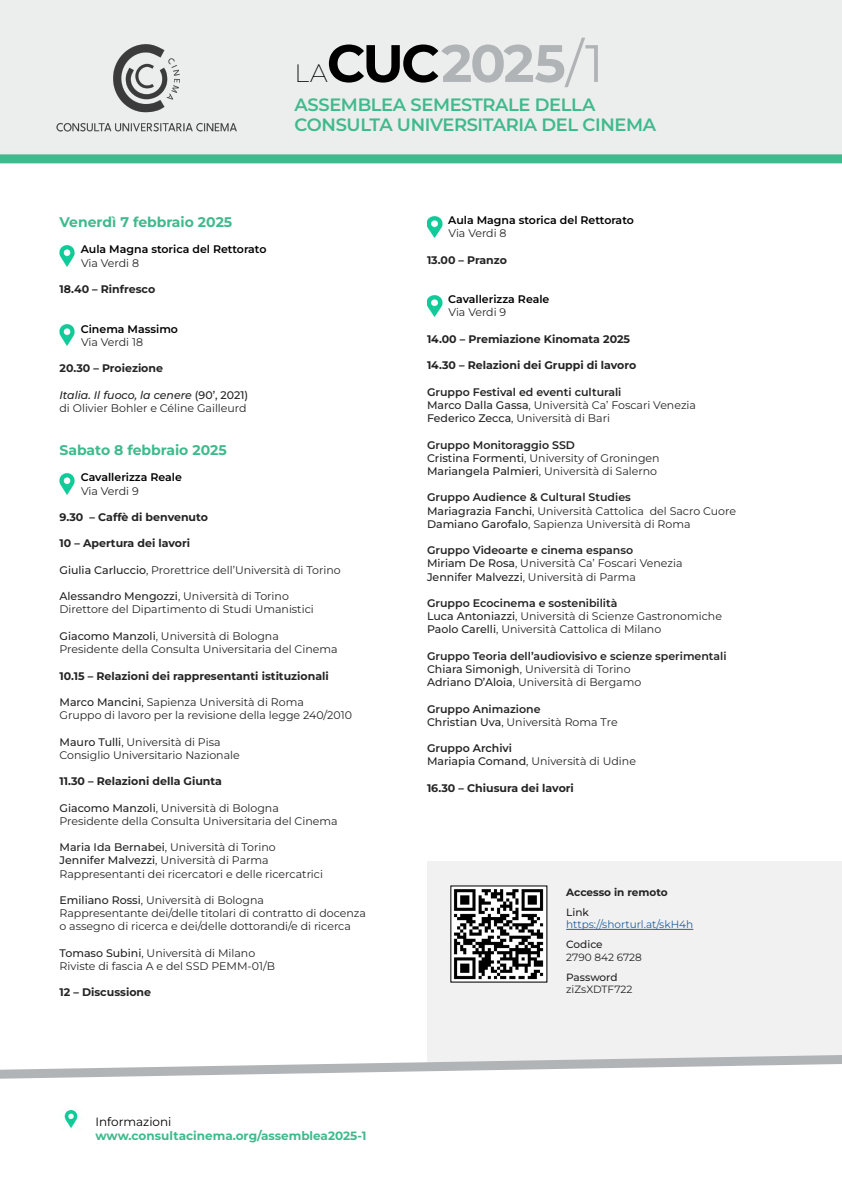
<style>
.page{position:relative;width:842px;height:1191px;background:#fff}
.page>*{position:absolute;margin:0;border:0;box-sizing:border-box;transform-origin:0 0}
.t1{font:700 52.5px "Montserrat";letter-spacing:-.045em;color:#b1b4b6}
.t2{font:600 17.9px/20px "Montserrat";letter-spacing:-.02em;color:#3fba8d}
.t3{font:700 14px "Montserrat";color:#3fba8d}
.t4{font:700 12px "Montserrat";color:#3fba8d}
.t5{font:12px "Montserrat";color:#000}
.t6{font:11px/13.2px "Montserrat";color:#242424}
.t7{font:700 11px "Montserrat";color:#242424}
.t8{font:600 11px/13.2px "Montserrat";color:#242424}
.t9{font:600 11px "Montserrat";color:#000}
.t10{font:10.5px "Montserrat";color:#215e9e}
.t11{font:10.5px "Montserrat";color:#242424}
.t12{font:500 10.5px "Montserrat";color:#242424}
.t13{font:700 10.5px "Montserrat";color:#242424}
.s1{font-weight:200;font-size:25.2px;color:#000}
.s2{color:#000}
.s3{font-weight:400}
.s4{font-weight:500;font-style:italic}
.s5{font-weight:500}
.s6{font-weight:600}
</style>
<div class="page">
<div style="left:427px;top:861px;width:414px;height:201px;background:#f1f1f2"></div>
<div style="left:0;top:0;width:842px;height:154px;background:#eceded"></div>
<img style="left:41px;top:31px;width:212px;height:108px">
<div style="left:0;top:154px;width:842px;height:9px;background:#3fba8d"></div>
<svg style="left:0;top:1050px;width:842px;height:29px"></svg>
<img style="left:64px;top:1109px;width:14px;height:19px">
<img style="left:60px;top:244px;width:15px;height:22px">
<img style="left:453px;top:887px;width:92px;height:93px">
<hr style="left:566px;top:929px;width:127px;height:1px;background:#215e9e">
<img style="left:60px;top:324px;width:15px;height:22px">
<img style="left:60px;top:473px;width:15px;height:22px">
<img style="left:427px;top:215px;width:15px;height:22px">
<img style="left:427px;top:295px;width:15px;height:21px">
<h1 class="t1" style="left:295px;top:28px;width:311px"><span class="s1">LA</span><span class="s2">CUC</span>2025<span class="s3">/1</span></h1>
<h2 class="t2" style="left:295px;top:94px;width:363px">ASSEMBLEA SEMESTRALE DELLA<br>CONSULTA UNIVERSITARIA DEL CINEMA</h2>
<p class="t3" style="left:60px;top:213px;width:174px">Venerdì 7 febbraio 2025</p>
<p class="t9" style="left:81px;top:242px;width:187px">Aula Magna storica del Rettorato</p>
<p class="t6" style="left:81px;top:256px;width:60px">Via Verdi 8</p>
<p class="t7" style="left:60px;top:282px;width:97px">18.40 – Rinfresco</p>
<p class="t9" style="left:81px;top:321px;width:99px">Cinema Massimo</p>
<p class="t6" style="left:81px;top:335px;width:64px">Via Verdi 18</p>
<p class="t7" style="left:60px;top:361px;width:105px">20.30 – Proiezione</p>
<p class="t6" style="left:60px;top:388px;width:190px"><span class="s4">Italia. Il fuoco, la cenere</span> <span class="s5">(90’, 2021) </span>di Olivier Bohler e Céline Gailleurd</p>
<p class="t3" style="left:60px;top:441px;width:169px">Sabato 8 febbraio 2025</p>
<p class="t9" style="left:81px;top:470px;width:103px">Cavallerizza Reale</p>
<p class="t6" style="left:81px;top:484px;width:59px">Via Verdi 9</p>
<p class="t7" style="left:60px;top:510px;width:150px">9.30 – Caffè di benvenuto</p>
<p class="t7" style="left:60px;top:536px;width:132px">10 – Apertura dei lavori</p>
<p class="t6" style="left:60px;top:563px;width:283px"><span class="s5">Giulia Carluccio</span>, Prorettrice dell’Università di Torino</p>
<p class="t6" style="left:60px;top:589px;width:256px"><span class="s5">Alessandro Mengozzi</span>, Università di Torino<br>Direttore del Dipartimento di Studi Umanistici</p>
<p class="t6" style="left:60px;top:629px;width:280px"><span class="s5">Giacomo Manzoli</span>, Università di Bologna<br>Presidente della Consulta Universitaria del Cinema</p>
<p class="t7" style="left:60px;top:668px;width:271px">10.15 – Relazioni dei rappresentanti istituzionali</p>
<p class="t6" style="left:60px;top:695px;width:294px"><span class="s5">Marco Mancini</span>, Sapienza Università di Roma<br>Gruppo di lavoro per la revisione della legge 240/2010</p>
<p class="t6" style="left:60px;top:734px;width:182px"><span class="s5">Mauro Tulli</span>, Università di Pisa<br>Consiglio Universitario Nazionale</p>
<p class="t7" style="left:60px;top:774px;width:164px">11.30 – Relazioni della Giunta</p>
<p class="t6" style="left:60px;top:800px;width:280px"><span class="s5">Giacomo Manzoli</span>, Università di Bologna<br>Presidente della Consulta Universitaria del Cinema</p>
<p class="t6" style="left:60px;top:840px;width:265px"><span class="s5">Maria Ida Bernabei</span>, Università di Torino<br><span class="s5">Jennifer Malvezzi</span>, Università di Parma<br>Rappresentanti dei ricercatori e delle ricercatrici</p>
<p class="t6" style="left:60px;top:893px;width:308px"><span class="s5">Emiliano Rossi</span>, Università di Bologna<br>Rappresentante dei/delle titolari di contratto di docenza o assegno di ricerca e dei/delle dottorandi/e di ricerca</p>
<p class="t6" style="left:60px;top:946px;width:217px"><span class="s5">Tomaso Subini</span>, Università di Milano<br>Riviste di fascia A e del SSD PEMM-01/B</p>
<p class="t7" style="left:60px;top:985px;width:93px">12 – Discussione</p>
<p class="t5" style="left:96px;top:1113px;width:77px">Informazioni</p>
<p class="t4" style="left:96px;top:1127px;width:272px">www.consultacinema.org/assemblea2025-1</p>
<p class="t9" style="left:448px;top:213px;width:187px">Aula Magna storica del Rettorato</p>
<p class="t6" style="left:448px;top:226px;width:60px">Via Verdi 8</p>
<p class="t7" style="left:427px;top:252px;width:81px">13.00 – Pranzo</p>
<p class="t9" style="left:448px;top:292px;width:103px">Cavallerizza Reale</p>
<p class="t6" style="left:448px;top:306px;width:59px">Via Verdi 9</p>
<p class="t7" style="left:427px;top:332px;width:205px">14.00 – Premiazione Kinomata 2025</p>
<p class="t7" style="left:427px;top:358px;width:211px">14.30 – Relazioni dei Gruppi di lavoro</p>
<p class="t6" style="left:427px;top:385px;width:271px"><span class="s6">Gruppo Festival ed eventi culturali<br></span><span class="s5">Marco Dalla Gassa</span>, Università Ca’ Foscari Venezia<br><span class="s5">Federico Zecca</span>, Università di Bari</p>
<p class="t6" style="left:427px;top:438px;width:234px"><span class="s6">Gruppo Monitoraggio SSD<br></span><span class="s5">Cristina Formenti</span>, University of Groningen<br><span class="s5">Mariangela Palmieri</span>, Università di Salerno</p>
<p class="t6" style="left:427px;top:490px;width:311px"><span class="s6">Gruppo Audience &amp; Cultural Studies<br></span><span class="s5">Mariagrazia Fanchi</span>, Università Cattolica del Sacro Cuore<br><span class="s5">Damiano Garofalo</span>, Sapienza Università di Roma</p>
<p class="t6" style="left:427px;top:543px;width:257px"><span class="s6">Gruppo Videoarte e cinema espanso<br></span><span class="s5">Miriam De Rosa</span>, Università Ca’ Foscari Venezia<br><span class="s5">Jennifer Malvezzi</span>, Università di Parma</p>
<p class="t6" style="left:427px;top:596px;width:296px"><span class="s6">Gruppo Ecocinema e sostenibilità<br></span><span class="s5">Luca Antoniazzi</span>, Università di Scienze Gastronomiche<br><span class="s5">Paolo Carelli</span>, Università Cattolica di Milano</p>
<p class="t8" style="left:427px;top:649px;width:301px">Gruppo Teoria dell’audiovisivo e scienze sperimentali<br><span class="s5">Chiara Simonigh</span><span class="s3">, Università di Torino<br></span><span class="s5">Adriano D’Aloia</span><span class="s3">, Università di Bergamo</span></p>
<p class="t6" style="left:427px;top:702px;width:192px"><span class="s6">Gruppo Animazione<br></span><span class="s5">Christian Uva</span>, Università Roma Tre</p>
<p class="t6" style="left:427px;top:741px;width:210px"><span class="s6">Gruppo Archivi<br></span><span class="s5">Mariapia Comand</span>, Università di Udine</p>
<p class="t7" style="left:427px;top:780px;width:148px">16.30 – Chiusura dei lavori</p>
<p class="t13" style="left:566px;top:885px;width:103px">Accesso in remoto</p>
<p class="t12" style="left:566px;top:905px;width:24px">Link</p>
<p class="t10" style="left:566px;top:917px;width:129px">https://shorturl.at/skH4h</p>
<p class="t12" style="left:566px;top:937px;width:38px">Codice</p>
<p class="t11" style="left:566px;top:950px;width:77px">2790 842 6728</p>
<p class="t12" style="left:566px;top:969px;width:53px">Password</p>
<p class="t11" style="left:566px;top:982px;width:68px">ziZsXDTF722</p>
</div>
